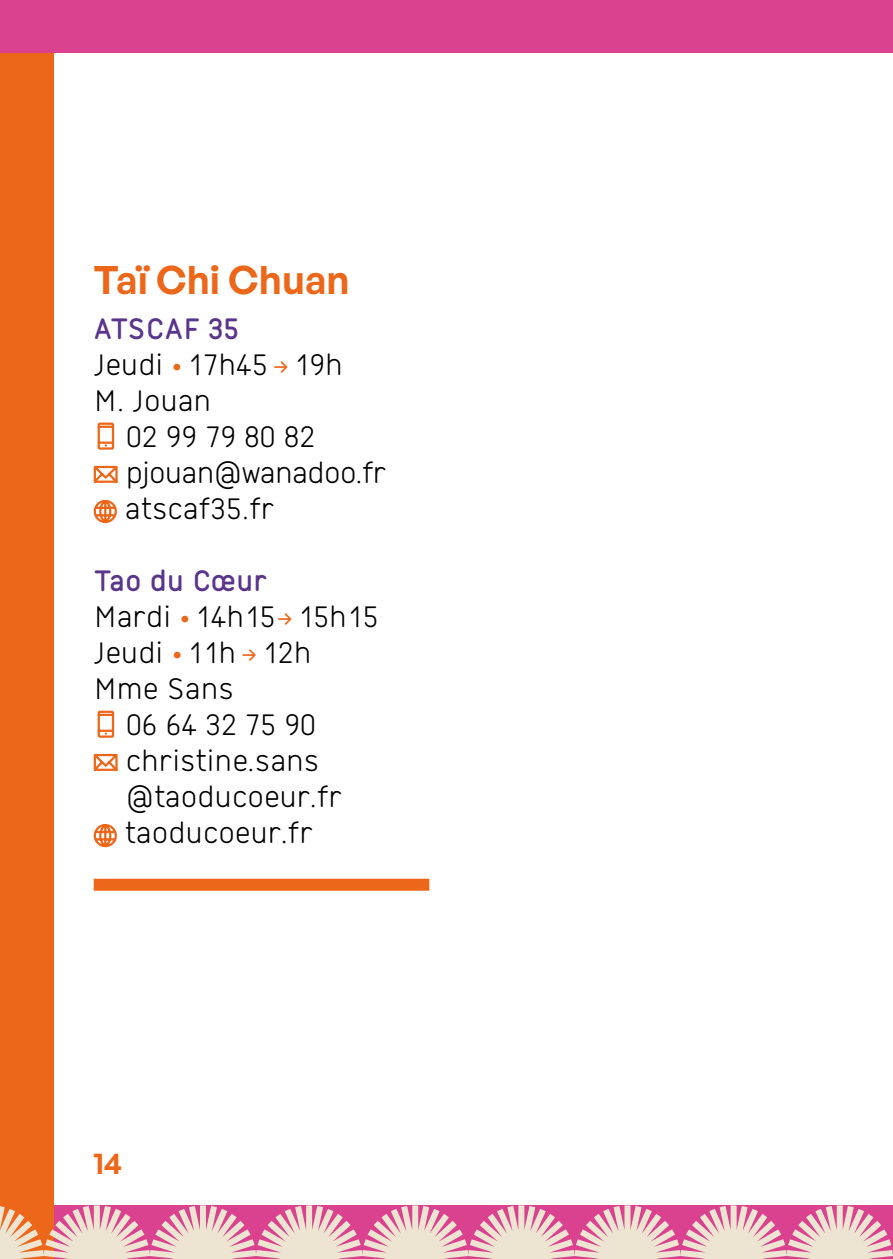
<style>
.page{position:relative;width:893px;height:1259px;background:#fff}
.page>*{position:absolute;margin:0;border:0;box-sizing:border-box;transform-origin:0 0}
.t1{font:600 39px "General Sans";color:#ec671a}
.t2{font:31.5px/36px "Citedia";color:#000}
.t3{font:31.5px/36px "Citedia";letter-spacing:-.02em;color:#000}
.t4{font:700 31.5px "Citedia";letter-spacing:-.01em;color:#59358c}
.t5{font:600 30px "General Sans";color:#ec671a}
.s1{font-weight:700;color:#59358c}
.s2{color:#ec671a}
</style>
<div class="page">
<div style="left:0;top:0;width:54px;height:1259px;background:#ec671a"></div>
<div style="left:0;top:0;width:893px;height:52px;background:#da4290"></div>
<svg style="left:0;top:1205px;width:893px;height:54px;background:#e6a7b4"></svg>
<svg style="left:97px;top:422px;width:18px;height:28px"></svg>
<svg style="left:93px;top:465px;width:25px;height:18px"></svg>
<svg style="left:93px;top:499px;width:24px;height:25px"></svg>
<svg style="left:97px;top:710px;width:18px;height:28px"></svg>
<svg style="left:93px;top:753px;width:25px;height:18px"></svg>
<svg style="left:93px;top:824px;width:24px;height:24px"></svg>
<div style="left:94px;top:878px;width:335px;height:12px;background:#ec671a"></div>
<p class="t1" style="left:94px;top:255px;width:257px">Taï Chi Chuan</p>
<p class="t2" style="left:94px;top:310px;width:251px"><span class="s1">ATSCAF 35<br></span>Jeudi <span class="s2">•</span> 17h45<span class="s2">→</span>19h<br>M. Jouan</p>
<p class="t3" style="left:125px;top:418px;width:263px">02 99 79 80 82 pjouan@wanadoo.fr atscaf35.fr</p>
<p class="t4" style="left:94px;top:562px;width:175px">Tao du Cœur</p>
<p class="t2" style="left:94px;top:598px;width:286px">Mardi <span class="s2">•</span>14h15<span class="s2">→</span>15h15</p>
<p class="t2" style="left:94px;top:634px;width:219px">Jeudi <span class="s2">•</span> 11h<span class="s2">→</span>12h</p>
<p class="t2" style="left:94px;top:670px;width:142px">Mme Sans</p>
<p class="t2" style="left:126px;top:706px;width:191px">06 64 32 75 90</p>
<p class="t2" style="left:126px;top:742px;width:195px">christine.sans</p>
<p class="t2" style="left:126px;top:778px;width:218px">@taoducoeur.fr</p>
<p class="t2" style="left:125px;top:814px;width:190px">taoducoeur.fr</p>
<p class="t5" style="left:94px;top:1143px;width:30px">14</p>
</div>
